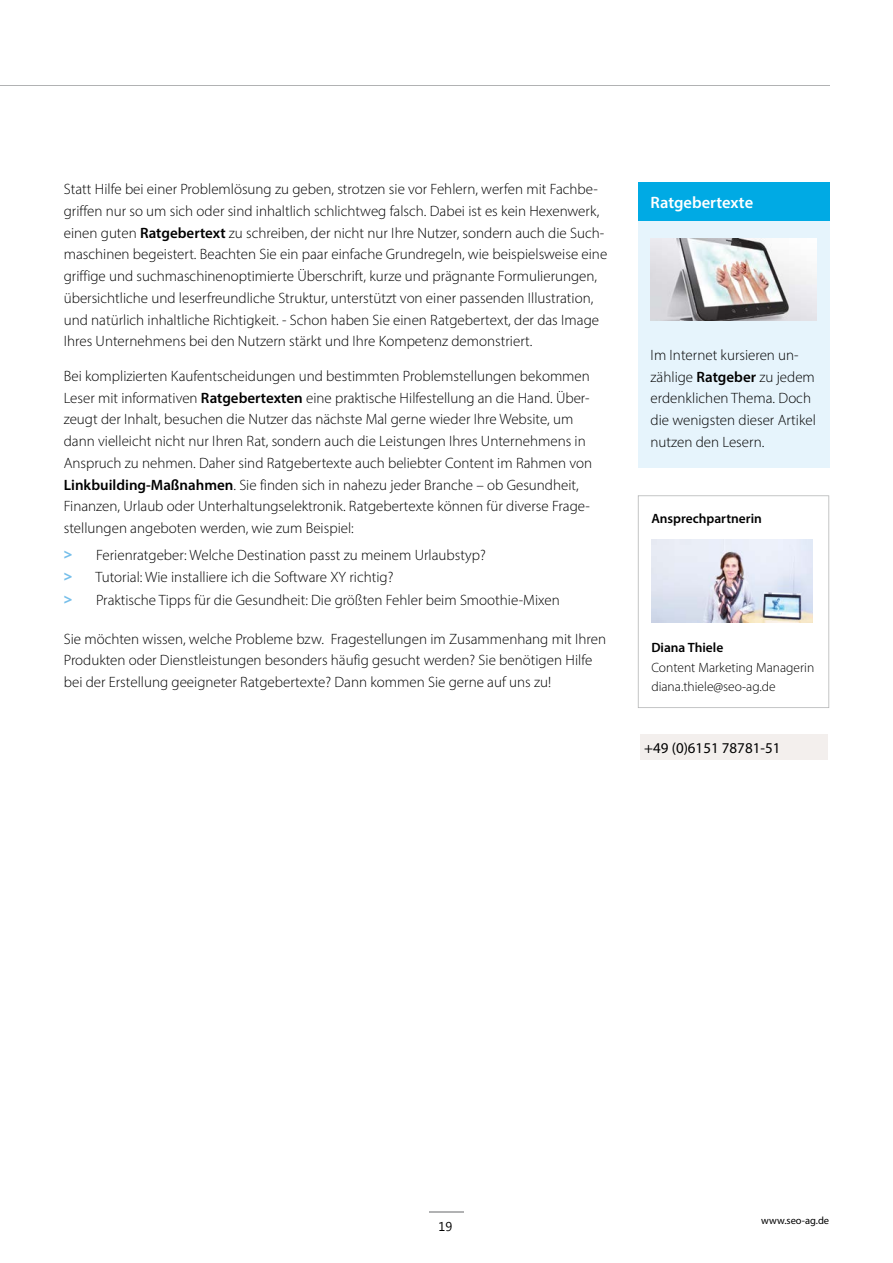
<style>
.page{position:relative;width:893px;height:1263px;background:#fff}
.page>*{position:absolute;margin:0;border:0;box-sizing:border-box;transform-origin:0 0}
.t1{font:600 16.5px "Myriad Pro";color:#fff}
.t2{font:300 15px/21.8px "Myriad Pro";color:#000}
.t3{font:15px "Myriad Pro";color:#000}
.t4{font:300 13.5px/19.5px "Myriad Pro";color:#000}
.t5{font:600 13.5px "Myriad Pro";color:#000}
.t6{font:12.75px "Segoe UI";color:#000}
.t7{font:10.5px "Myriad Pro";color:#000}
.s1{font-weight:600}
.s2{font-family:"Open Sans";font-weight:700;color:#75beea}
</style>
<div class="page">
<hr style="left:429px;top:1211px;width:34px;height:2px;background:#b1b2b3">
<hr style="left:0;top:85px;width:829px;height:1px;background:#b1b2b3">
<div style="left:638px;top:183px;width:191px;height:38px;background:#00aae4"></div>
<div style="left:638px;top:221px;width:191px;height:247px;background:#e6f4fc"></div>
<img style="left:651px;top:238px;width:165px;height:83px">
<div style="left:640px;top:734px;width:187px;height:26px;background:#f3efed"></div>
<svg style="left:638px;top:495px;width:191px;height:213px"></svg>
<p class="t2" style="left:64px;top:178px;width:545px">Statt Hilfe bei einer Problemlösung zu geben, strotzen sie vor Fehlern, werfen mit Fachbe&shy;griffen nur so um sich oder sind inhaltlich schlichtweg falsch. Dabei ist es kein Hexenwerk, einen guten <span class="s1">Ratgebertext</span> zu schreiben, der nicht nur Ihre Nutzer, sondern auch die Such&shy;maschinen begeistert. Beachten Sie ein paar einfache Grundregeln, wie beispielsweise eine griffige und suchmaschinenoptimierte Überschrift, kurze und prägnante Formulierungen, übersichtliche und leserfreundliche Struktur, unterstützt von einer passenden Illustration, und natürlich inhaltliche Richtigkeit. - Schon haben Sie einen Ratgebertext, der das Image Ihres Unternehmens bei den Nutzern stärkt und Ihre Kompetenz demonstriert.</p>
<p class="t2" style="left:64px;top:365px;width:530px">Bei komplizierten Kaufentscheidungen und bestimmten Problemstellungen bekommen Leser mit informativen <span class="s1">Ratgebertexten</span> eine praktische Hilfestellung an die Hand. Über&shy;zeugt der Inhalt, besuchen die Nutzer das nächste Mal gerne wieder Ihre Website, um dann vielleicht nicht nur Ihren Rat, sondern auch die Leistungen Ihres Unternehmens in Anspruch zu nehmen. Daher sind Ratgebertexte auch beliebter Content im Rahmen von <span class="s1">Linkbuilding-Maßnahmen</span>. Sie finden sich in nahezu jeder Branche – ob Gesundheit, Finanzen, Urlaub oder Unterhaltungselektronik. Ratgebertexte können für diverse Frage&shy;stellungen angeboten werden, wie zum Beispiel:</p>
<p class="t2" style="left:64px;top:543px;width:497px;line-height:22.5px"><span class="s2">&gt;</span> Ferienratgeber: Welche Destination passt zu meinem Urlaubstyp?<br><span class="s2">&gt;</span> Tutorial: Wie installiere ich die Software XY richtig?<br><span class="s2">&gt;</span> Praktische Tipps für die Gesundheit: Die größten Fehler beim Smoothie-Mixen</p>
<p class="t2" style="left:64px;top:628px;width:544px">Sie möchten wissen, welche Probleme bzw. Fragestellungen im Zusammenhang mit Ihren<br>Produkten oder Dienstleistungen besonders häufig gesucht werden? Sie benötigen Hilfe bei der Erstellung geeigneter Ratgebertexte? Dann kommen Sie gerne auf uns zu!</p>
<p class="t1" style="left:651px;top:192px;width:104px">Ratgebertexte</p>
<p class="t2" style="left:651px;top:344px;width:167px">Im Internet kursieren un&shy;zählige <span class="s1">Ratgeber</span> zu jedem erdenklichen Thema. Doch die wenigsten dieser Artikel nutzen den Lesern.</p>
<p class="t5" style="left:651px;top:510px;width:112px">Ansprechpartnerin</p>
<p class="t5" style="left:651px;top:639px;width:73px">Diana Thiele</p>
<p class="t4" style="left:651px;top:657px;width:164px">Content Marketing Managerin diana.thiele@seo-ag.de</p>
<p class="t3" style="left:644px;top:738px;width:138px">+49 (0)6151 78781-51</p>
<p class="t6" style="left:439px;top:1218px;width:15px">19</p>
<p class="t7" style="left:761px;top:1214px;width:69px">www.seo-ag.de</p>
</div>
